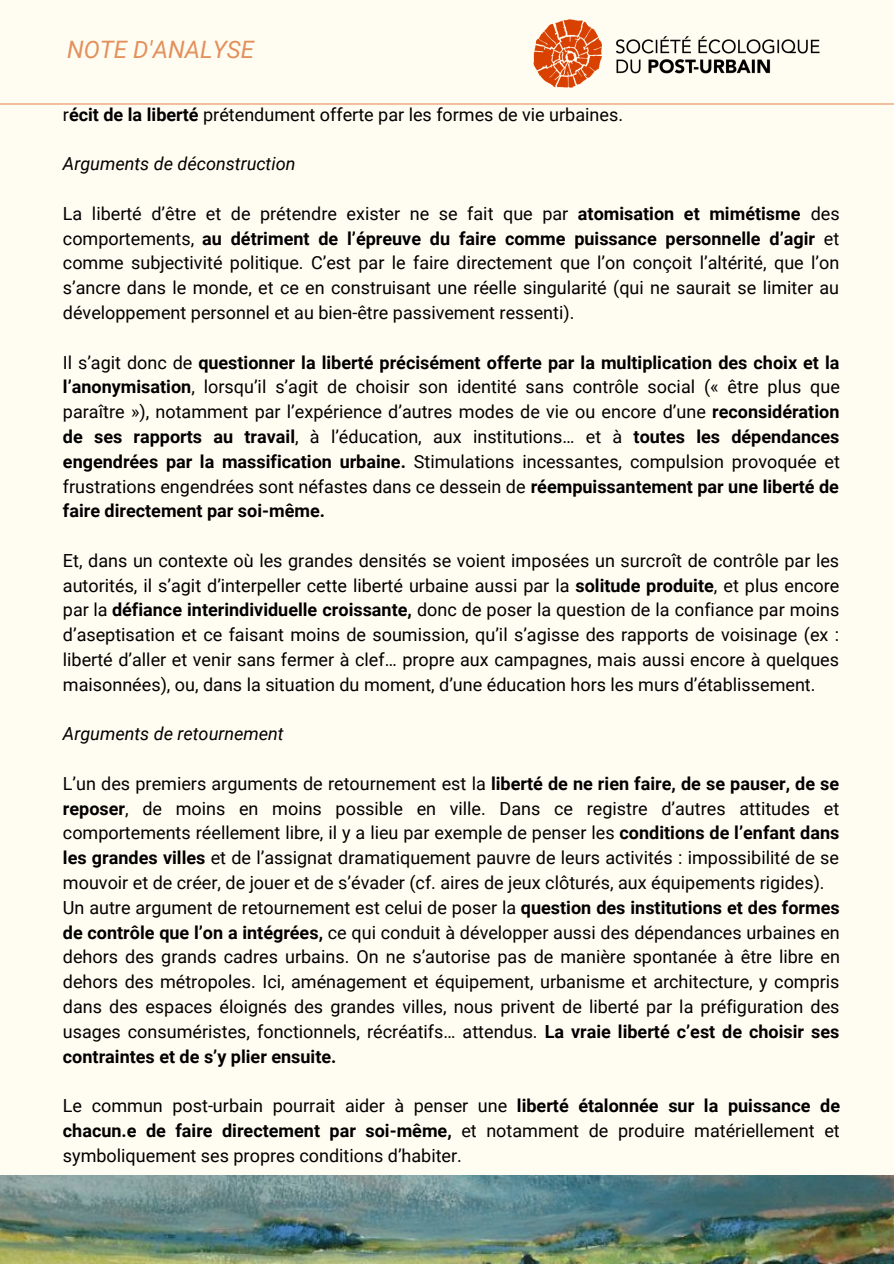
<style>
.page{position:relative;width:894px;height:1264px;background:#fff}
.page>*{position:absolute;margin:0;border:0;box-sizing:border-box;transform-origin:0 0}
.t1{font:italic 24px "Roboto";color:#e4905c}
.t2{font:18px/24.8px "Roboto";color:#000;text-align:justify}
.t3{font:italic 18px "Roboto";color:#000}
.s1{font-weight:700}
</style>
<div class="page">
<div style="left:0;top:0;width:893px;height:1263px;background:#fffdf2"></div>
<hr style="left:0;top:103px;width:893px;height:2px;background:#e4905c">
<img style="left:0;top:1175px;width:893px;height:88px">
<img style="left:508px;top:19px;width:351px;height:85px">
<p class="t1" style="left:67px;top:36px;width:189px">NOTE D'ANALYSE</p>
<p class="t2" style="left:63px;top:102px;width:561px">r<span class="s1">écit de la liberté</span> prétendument offerte par les formes de vie urbaines.</p>
<p class="t3" style="left:63px;top:154px;width:234px">Arguments de déconstruction</p>
<p class="t2" style="left:63px;top:201px;width:778px">La liberté d’être et de prétendre exister ne se fait que par <span class="s1">atomisation et mimétisme</span> des comportements, <span class="s1">au détriment de l’épreuve du faire comme puissance personnelle d’agir</span> et comme subjectivité politique. C’est par le faire directement que l’on conçoit l’altérité, que l’on s’ancre dans le monde, et ce en construisant une réelle singularité (qui ne saurait se limiter au développement personnel et au bien-être passivement ressenti).</p>
<p class="t2" style="left:63px;top:350px;width:778px">Il s’agit donc de <span class="s1">questionner la liberté précisément offerte par la multiplication des choix et la l’anonymisation</span>, lorsqu’il s’agit de choisir son identité sans contrôle social (« être plus que paraître »), notamment par l’expérience d’autres modes de vie ou encore d’une <span class="s1">reconsidération de ses rapports au travail</span>, à l’éducation, aux institutions… et à <span class="s1">toutes les dépendances engendrées par la massification urbaine.</span> Stimulations incessantes, compulsion provoquée et frustrations engendrées sont néfastes dans ce dessein de <span class="s1">réempuissantement par une liberté de faire directement par soi-même.</span></p>
<p class="t2" style="left:63px;top:548px;width:777px">Et, dans un contexte où les grandes densités se voient imposées un surcroît de contrôle par les autorités, il s’agit d’interpeller cette liberté urbaine aussi par la <span class="s1">solitude produite</span>, et plus encore par la <span class="s1">défiance interindividuelle croissante,</span> donc de poser la question de la confiance par moins d’aseptisation et ce faisant moins de soumission, qu’il s’agisse des rapports de voisinage (ex : liberté d’aller et venir sans fermer à clef… propre aux campagnes, mais aussi encore à quelques maisonnées), ou, dans la situation du moment, d’une éducation hors les murs d’établissement.</p>
<p class="t3" style="left:63px;top:723px;width:222px">Arguments de retournement</p>
<p class="t2" style="left:63px;top:771px;width:777px">L’un des premiers arguments de retournement est la <span class="s1">liberté de ne rien faire, de se pauser, de se reposer</span>, de moins en moins possible en ville. Dans ce registre d’autres attitudes et comportements réellement libre, il y a lieu par exemple de penser les <span class="s1">conditions de l’enfant dans les grandes villes</span> et de l’assignat dramatiquement pauvre de leurs activités : impossibilité de se mouvoir et de créer, de jouer et de s’évader (cf. aires de jeux clôturés, aux équipements rigides).</p>
<p class="t2" style="left:63px;top:895px;width:778px">Un autre argument de retournement est celui de poser la <span class="s1">question des institutions et des formes de contrôle que l’on a intégrées,</span> ce qui conduit à développer aussi des dépendances urbaines en dehors des grands cadres urbains. On ne s’autorise pas de manière spontanée à être libre en dehors des métropoles. Ici, aménagement et équipement, urbanisme et architecture, y compris dans des espaces éloignés des grandes villes, nous privent de liberté par la préfiguration des usages consuméristes, fonctionnels, récréatifs… attendus. <span class="s1">La vraie liberté c’est de choisir ses contraintes et de s’y plier ensuite.</span></p>
<p class="t2" style="left:63px;top:1093px;width:778px">Le commun post-urbain pourrait aider à penser une <span class="s1">liberté étalonnée sur la puissance de chacun.e de faire directement par soi-même,</span> et notamment de produire matériellement et symboliquement ses propres conditions d’habiter.</p>
</div>
